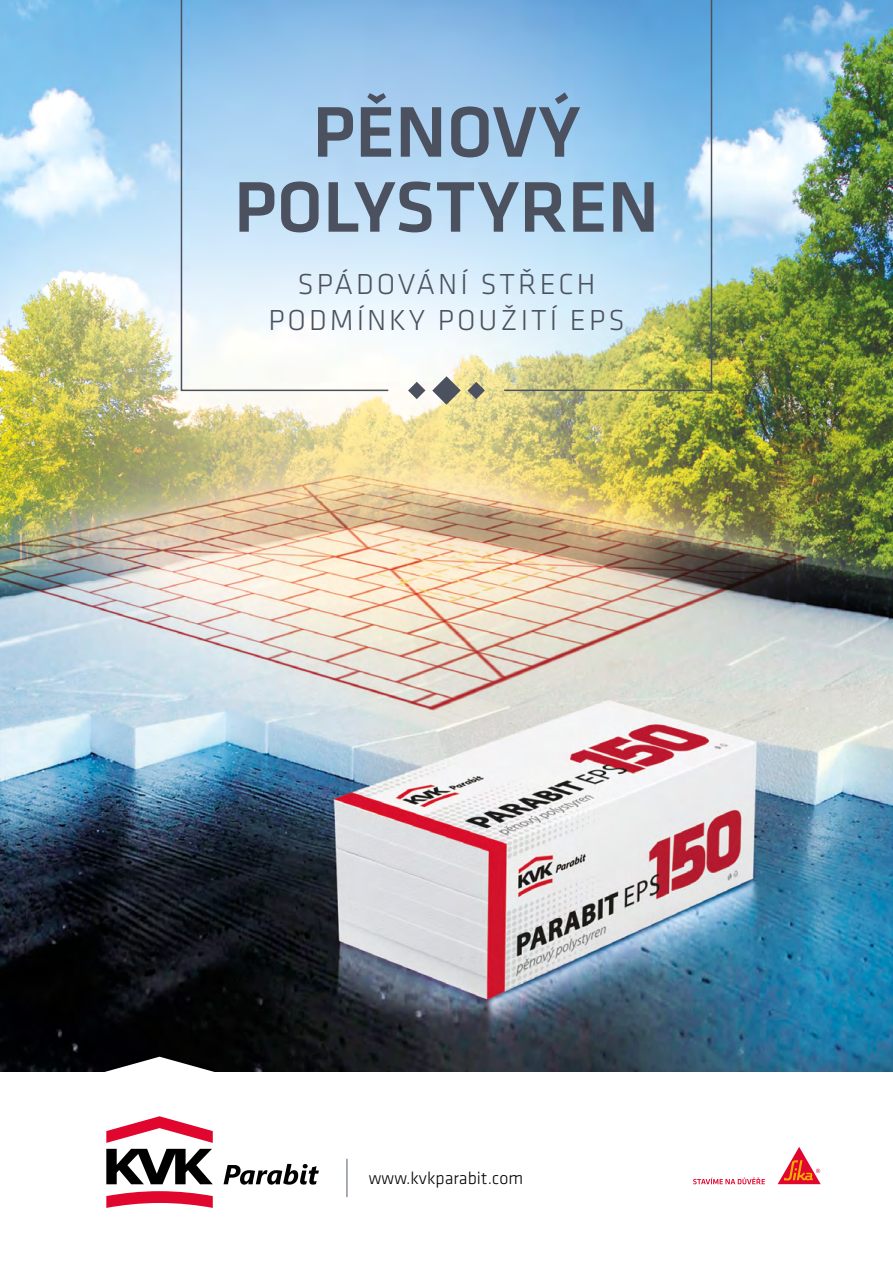
<style>
.page{position:relative;width:893px;height:1263px;background:#fff}
.page>*{position:absolute;margin:0;border:0;box-sizing:border-box;transform-origin:0 0}
.t1{font:500 74.25px/75px "Klavika";color:#4b515f;text-align:center}
.t2{font:300 30px/36px "Klavika";letter-spacing:.1em;color:#4b515f;text-align:center}
.t3{font:300 18px "Klavika";color:#000}
</style>
<div class="page">
<img style="left:0;top:0;width:893px;height:1071px">
<svg style="left:106px;top:1191px;width:107px;height:17px"></svg>
<svg style="left:106px;top:1149px;width:107px;height:35px"></svg>
<svg style="left:106px;top:1116px;width:107px;height:27px"></svg>
<svg style="left:224px;top:1164px;width:95px;height:20px"></svg>
<svg style="left:85px;top:1057px;width:149px;height:15px"></svg>
<svg style="left:693px;top:1177px;width:72px;height:7px"></svg>
<svg style="left:778px;top:1147px;width:43px;height:37px"></svg>
<hr style="left:346px;top:1159px;width:2px;height:38px;background:#8b919e">
<svg style="left:180px;top:0;width:533px;height:392px"></svg>
<svg style="left:408px;top:382px;width:17px;height:17px"></svg>
<svg style="left:432px;top:376px;width:29px;height:29px"></svg>
<svg style="left:467px;top:382px;width:18px;height:17px"></svg>
<h1 class="t1" style="left:234px;top:96px;width:427px">PĚNOVÝ<br>POLYSTYREN</h1>
<p class="t2" style="left:268px;top:267px;width:358px">SPÁDOVÁNÍ STŘECH<br>PODMÍNKY POUŽITÍ EPS</p>
<p class="t3" style="left:369px;top:1168px;width:156px">www.kvkparabit.com</p>
</div>
